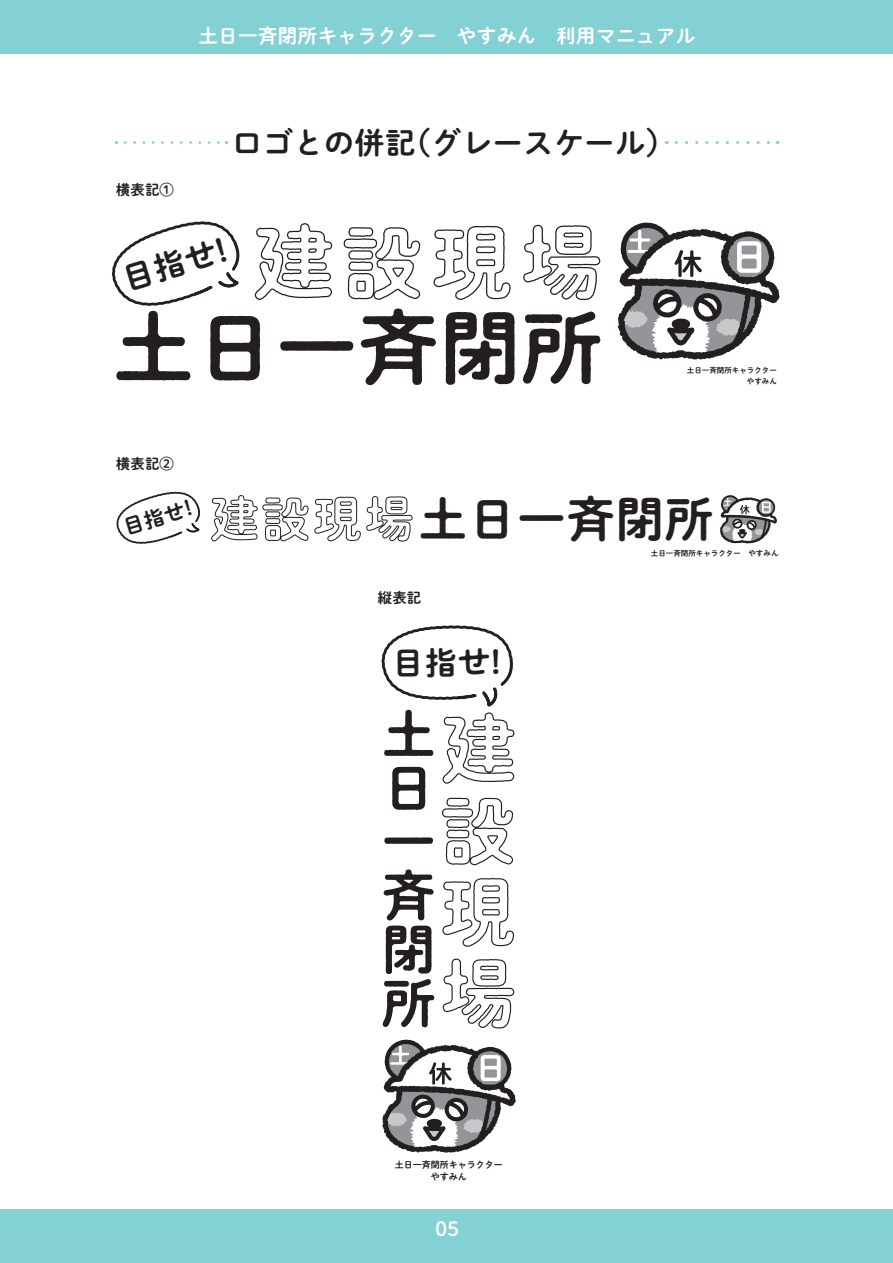
<style>
.page{position:relative;width:893px;height:1263px;background:#fff}
.page>*{position:absolute;margin:0;border:0;box-sizing:border-box;transform-origin:0 0}
.t1{font:80.7px "P Shuei NM Go Std N B";letter-spacing:.01em;color:#231f20}
.t2{font:53.7px/53.7px "P Shuei NM Go Std N B";color:#231f20}
.t3{font:48.3px "P Shuei NM Go Std N B";letter-spacing:.02em;color:#231f20}
.t4{font:32.1px "P Shuei NM Go Std N B";color:#231f20}
.t5{font:31.5px "P Shuei NM Go Std N B";color:#231f20}
.t6{font:30px "P Shuei NM Go Std N B";letter-spacing:.02em;color:#231f20}
.t7{font:20.7px "P Shuei NM Go Std N B";color:#231f20}
.t8{font:19.5px "P Shuei NM Go Std N B";letter-spacing:.02em;color:#fff}
.t9{font:14.25px "P Shuei NM Go Std N B";letter-spacing:.02em;color:#231f20}
.t10{font:9px/12px "P Shuei NM Go Std N B";color:#231f20;text-align:center}
.t11{font:7.5px/10.5px "P Shuei NM Go Std N B";color:#231f20;text-align:right}
</style>
<div class="page">
<div style="left:0;top:1210px;width:893px;height:53px;background:#83d0d5"></div>
<div style="left:0;top:0;width:893px;height:53px;background:#83d0d5"></div>
<svg style="left:254px;top:224px;width:79px;height:76px"></svg>
<svg style="left:344px;top:227px;width:77px;height:73px"></svg>
<svg style="left:434px;top:225px;width:77px;height:75px"></svg>
<svg style="left:523px;top:225px;width:78px;height:76px"></svg>
<svg style="left:112px;top:221px;width:128px;height:85px"></svg>
<svg style="left:618px;top:223px;width:161px;height:136px"></svg>
<svg style="left:211px;top:495px;width:98px;height:46px"></svg>
<svg style="left:315px;top:496px;width:98px;height:46px"></svg>
<svg style="left:116px;top:491px;width:85px;height:53px"></svg>
<svg style="left:720px;top:495px;width:57px;height:48px"></svg>
<svg style="left:381px;top:625px;width:134px;height:158px"></svg>
<svg style="left:442px;top:797px;width:72px;height:68px"></svg>
<svg style="left:443px;top:878px;width:71px;height:69px"></svg>
<svg style="left:382px;top:958px;width:134px;height:194px"></svg>
<svg style="left:125px;top:141px;width:102px;height:3px"></svg>
<svg style="left:676px;top:141px;width:102px;height:3px"></svg>
<h3 class="t8" style="left:198px;top:21px;width:498px">土日一斉閉所キャラクター　やすみん　利用マニュアル</h3>
<h3 class="t9" style="left:116px;top:179px;width:59px">横表記①</h3>
<h3 class="t6" style="left:232px;top:120px;width:445px">ロゴとの併記（グレースケール）</h3>
<h3 class="t5" style="left:117px;top:257px;width:108px;rotate:-17deg">目指せ!</h3>
<h1 class="t1" style="left:113px;top:287px;width:491px">土日一斉閉所</h1>
<h3 class="t9" style="left:116px;top:453px;width:59px">横表記②</h3>
<p class="t11" style="left:687px;top:365px;width:91px">土日一斉閉所キャラクターやすみん</p>
<h3 class="t7" style="left:119px;top:513px;width:72px;rotate:-17deg">目指せ!</h3>
<h3 class="t3" style="left:419px;top:483px;width:296px">土日一斉閉所</h3>
<p class="t11" style="left:651px;top:547px;width:129px">土日一斉閉所キャラクター　やすみん</p>
<h3 class="t9" style="left:378px;top:587px;width:45px">縦表記</h3>
<h3 class="t4" style="left:392px;top:639px;width:110px;rotate:-1deg">目指せ!</h3>
<h2 class="t2" style="left:382px;top:705px;width:54px">土日一斉閉所</h2>
<p class="t10" style="left:395px;top:1158px;width:109px">土日一斉閉所キャラクターやすみん</p>
<h3 class="t8" style="left:435px;top:1214px;width:25px">05</h3>
</div>
